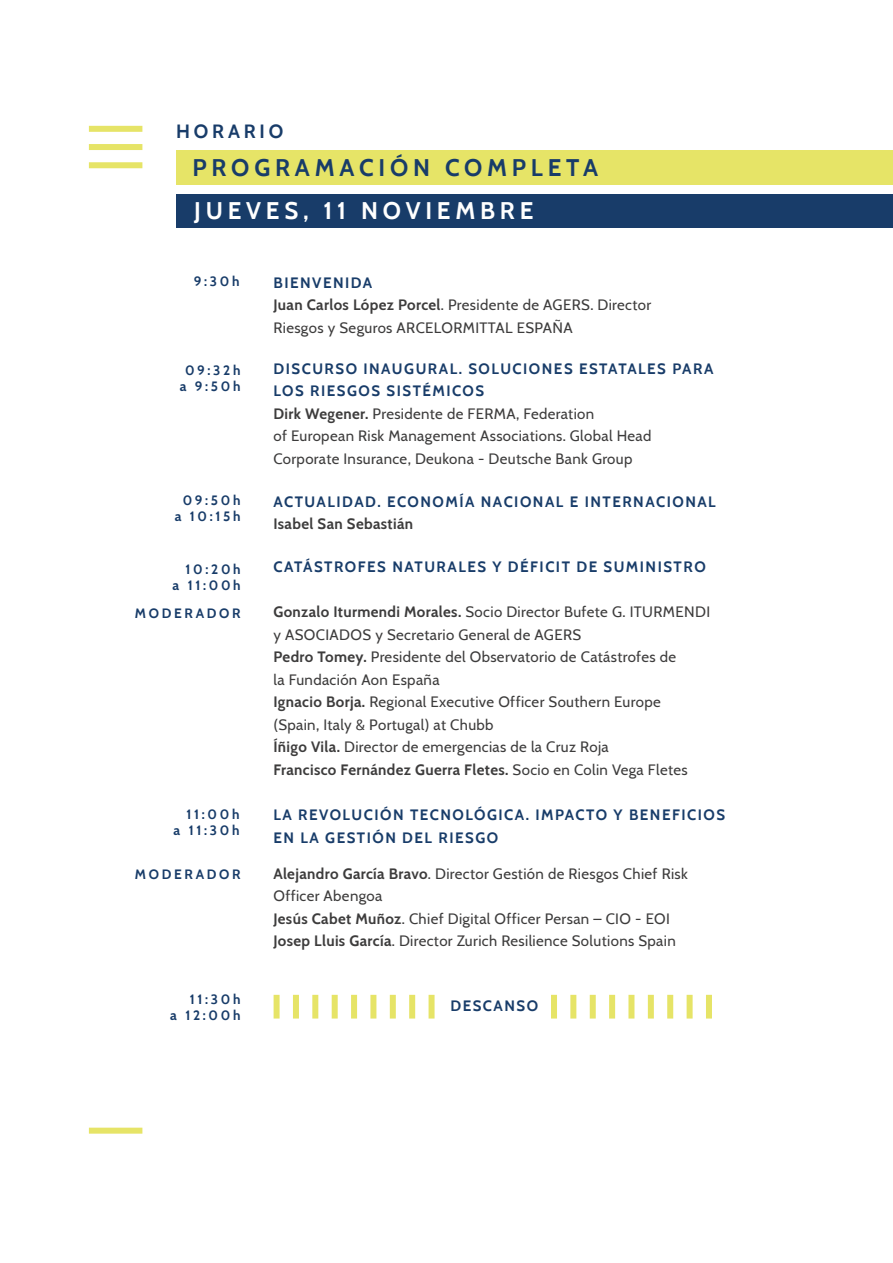
<style>
.page{position:relative;width:893px;height:1263px;background:#fff}
.page>*{position:absolute;margin:0;border:0;box-sizing:border-box;transform-origin:0 0}
.t1{font:700 24px "Cabin";letter-spacing:.2em;color:#183c69}
.t2{font:700 24px "Cabin";letter-spacing:.2em;color:#fff}
.t3{font:700 19.05px "Cabin";letter-spacing:.2em;color:#183c69}
.t4{font:15px/22.5px "Cabin";letter-spacing:.025em;color:#3d3c3c}
.t5{font:700 15px/22.5px "Cabin";letter-spacing:.1em;color:#183c69}
.t6{font:700 15px "Cabin";letter-spacing:.025em;color:#3d3c3c}
.t7{font:700 13.5px/16.2px "Cabin";letter-spacing:.2em;color:#183c69;text-align:right}
.s1{font-weight:700;color:#183c69}
.s2{font-weight:700}
</style>
<div class="page">
<div style="left:89px;top:126px;width:53px;height:6px;background:#e6e467"></div>
<div style="left:89px;top:144px;width:53px;height:6px;background:#e6e467"></div>
<div style="left:89px;top:162px;width:53px;height:6px;background:#e6e467"></div>
<div style="left:176px;top:150px;width:717px;height:35px;background:#e6e467"></div>
<div style="left:89px;top:1128px;width:53px;height:6px;background:#e6e467"></div>
<div style="left:274px;top:995px;width:6px;height:23px;background:#e6e467"></div>
<div style="left:293px;top:995px;width:6px;height:23px;background:#e6e467"></div>
<div style="left:312px;top:995px;width:6px;height:23px;background:#e6e467"></div>
<div style="left:332px;top:995px;width:6px;height:23px;background:#e6e467"></div>
<div style="left:351px;top:995px;width:6px;height:23px;background:#e6e467"></div>
<div style="left:370px;top:995px;width:6px;height:23px;background:#e6e467"></div>
<div style="left:390px;top:995px;width:6px;height:23px;background:#e6e467"></div>
<div style="left:409px;top:995px;width:6px;height:23px;background:#e6e467"></div>
<div style="left:429px;top:995px;width:6px;height:23px;background:#e6e467"></div>
<div style="left:551px;top:995px;width:6px;height:23px;background:#e6e467"></div>
<div style="left:570px;top:995px;width:6px;height:23px;background:#e6e467"></div>
<div style="left:590px;top:995px;width:6px;height:23px;background:#e6e467"></div>
<div style="left:609px;top:995px;width:6px;height:23px;background:#e6e467"></div>
<div style="left:628px;top:995px;width:6px;height:23px;background:#e6e467"></div>
<div style="left:648px;top:995px;width:6px;height:23px;background:#e6e467"></div>
<div style="left:667px;top:995px;width:6px;height:23px;background:#e6e467"></div>
<div style="left:687px;top:995px;width:6px;height:23px;background:#e6e467"></div>
<div style="left:706px;top:995px;width:6px;height:23px;background:#e6e467"></div>
<div style="left:176px;top:194px;width:717px;height:34px;background:#183c69"></div>
<p class="t3" style="left:176px;top:117px;width:109px">HORARIO</p>
<h1 class="t1" style="left:192px;top:149px;width:407px">PROGRAMACIÓN COMPLETA</h1>
<h1 class="t2" style="left:194px;top:192px;width:341px">JUEVES, 11 NOVIEMBRE</h1>
<p class="t7" style="left:194px;top:272px;width:47px">9:30h</p>
<p class="t7" style="left:180px;top:361px;width:62px;text-align:center">09:32h a 9:50h</p>
<p class="t4" style="left:273px;top:270px;width:379px"><span class="s1">BIENVENIDA<br></span><span class="s2">Juan Carlos López Porcel</span>. Presidente de AGERS. Director<br>Riesgos y Seguros ARCELORMITTAL ESPAÑA</p>
<p class="t4" style="left:273px;top:356px;width:441px"><span class="s1">DISCURSO INAUGURAL. SOLUCIONES ESTATALES PARA LOS RIESGOS SISTÉMICOS<br></span><span class="s2">Dirk Wegener.</span> Presidente de FERMA, Federation<br>of European Risk Management Associations. Global Head Corporate Insurance, Deukona - Deutsche Bank Group</p>
<p class="t7" style="left:175px;top:492px;width:67px;text-align:center">09:50h a 10:15h</p>
<p class="t5" style="left:273px;top:489px;width:444px">ACTUALIDAD. ECONOMÍA NACIONAL E INTERNACIONAL</p>
<p class="t6" style="left:273px;top:512px;width:141px">Isabel San Sebastián</p>
<p class="t7" style="left:173px;top:560px;width:70px">10:20h<br>a 11:00h</p>
<p class="t7" style="left:135px;top:604px;width:107px">MODERADOR</p>
<p class="t5" style="left:273px;top:555px;width:434px">CATÁSTROFES NATURALES Y DÉFICIT DE SUMINISTRO</p>
<p class="t4" style="left:273px;top:600px;width:438px"><span class="s2">Gonzalo Iturmendi Morales.</span> Socio Director Bufete G. ITURMENDI y ASOCIADOS y Secretario General de AGERS<br><span class="s2">Pedro Tomey.</span> Presidente del Observatorio de Catástrofes de<br>la Fundación Aon España<br><span class="s2">Ignacio Borja.</span> Regional Executive Officer Southern Europe (Spain, Italy &amp; Portugal) at Chubb<br><span class="s2">Íñigo Vila.</span> Director de emergencias de la Cruz Roja<br><span class="s2">Francisco Fernández Guerra Fletes.</span> Socio en Colin Vega Fletes</p>
<p class="t7" style="left:174px;top:805px;width:67px">11:00h<br>a 11:30h</p>
<p class="t5" style="left:273px;top:803px;width:453px">LA REVOLUCIÓN TECNOLÓGICA. IMPACTO Y BENEFICIOS<br>EN LA GESTIÓN DEL RIESGO</p>
<p class="t7" style="left:135px;top:865px;width:107px">MODERADOR</p>
<p class="t4" style="left:273px;top:861px;width:416px"><span class="s2">Alejandro García Bravo</span>. Director Gestión de Riesgos Chief Risk Officer Abengoa<br><span class="s2">Jesús Cabet Muñoz</span>. Chief Digital Officer Persan – CIO - EOI <span class="s2">Josep Lluis García</span>. Director Zurich Resilience Solutions Spain</p>
<p class="t7" style="left:170px;top:990px;width:72px">11:30h<br>a 12:00h</p>
<p class="t5" style="left:450px;top:994px;width:89px">DESCANSO</p>
</div>
